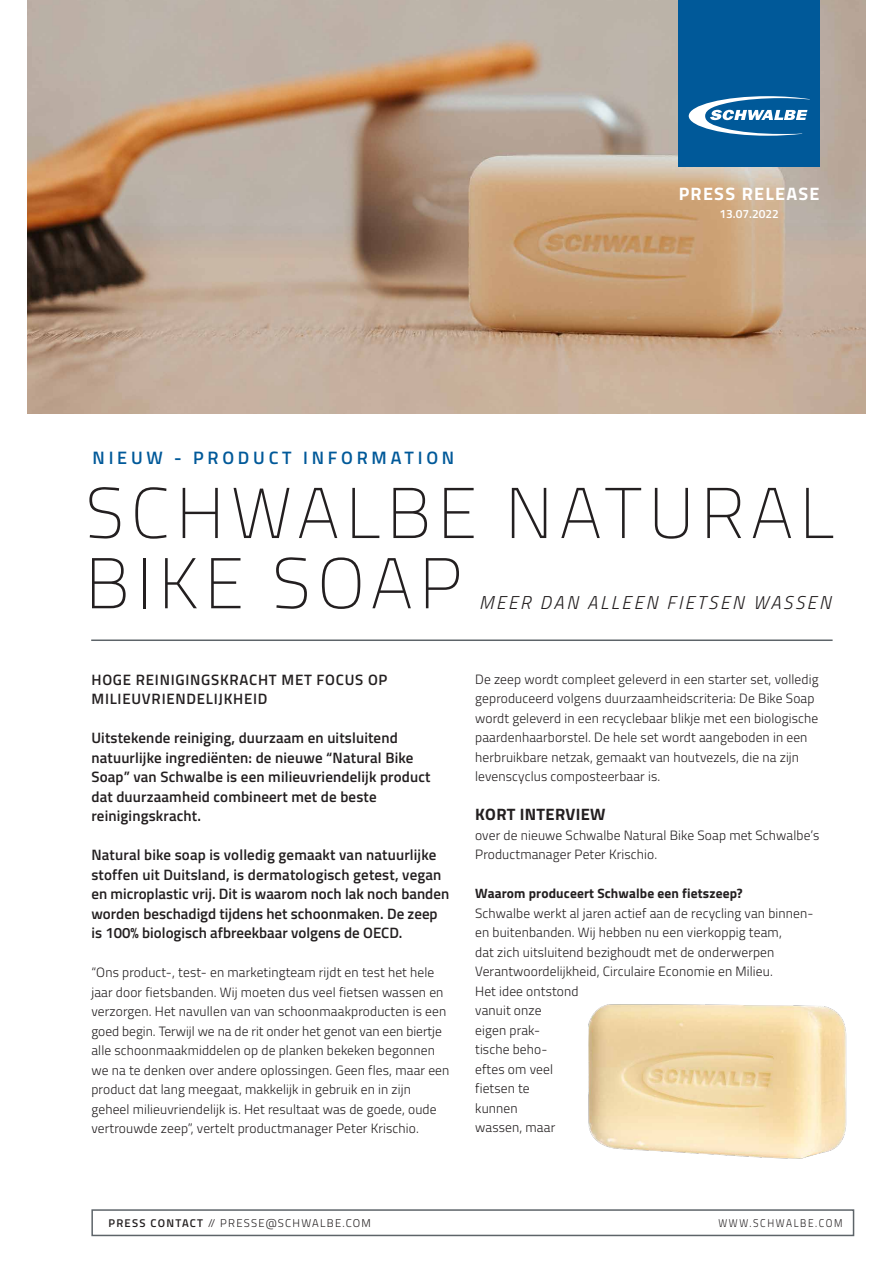
<style>
.page{position:relative;width:893px;height:1263px;background:#fff}
.page>*{position:absolute;margin:0;border:0;box-sizing:border-box;transform-origin:0 0}
.t1{font:100 71.7px/70.2px "Titillium";letter-spacing:.09em;color:#231f20}
.t2{font:italic 300 18.6px "Titillium";letter-spacing:.14em;color:#231f20}
.t3{font:600 18px "Titillium";letter-spacing:.21em;color:#005999}
.t4{font:700 18px "Titillium";letter-spacing:.07em;color:#fff}
.t5{font:700 16.5px "Titillium";letter-spacing:.02em;color:#231f20}
.t6{font:600 15px/19.5px "Titillium";letter-spacing:.01em;color:#231f20}
.t7{font:600 15px/19.5px "Titillium";letter-spacing:.05em;color:#231f20}
.t8{font:300 13.5px/19.5px "Titillium";letter-spacing:.01em;color:#231f20}
.t9{font:700 13.5px "Titillium";letter-spacing:.01em;color:#231f20}
.t10{font:600 12px "Titillium";color:#fff}
.t11{font:300 11.25px "Titillium";letter-spacing:.11em;color:#231f20}
.t12{font:300 11.25px "Titillium";letter-spacing:.16em;color:#231f20;scale:.9 1}
.s1{font-weight:600}
</style>
<div class="page">
<img style="left:28px;top:0;width:837px;height:414px">
<hr style="left:91px;top:639px;width:742px;height:2px;background:#5d6469">
<div style="left:678px;top:0;width:142px;height:167px;background:#005999"></div>
<svg style="left:689px;top:96px;width:121px;height:40px"></svg>
<img style="left:588px;top:1004px;width:259px;height:155px">
<div style="left:91px;top:1209px;width:763px;height:27px;background:#fff;border:2px solid #5d6469"></div>
<h3 class="t3" style="left:93px;top:444px;width:363px">NIEUW - PRODUCT INFORMATION</h3>
<h3 class="t4" style="left:679px;top:180px;width:142px">PRESS RELEASE</h3>
<p class="t10" style="left:719px;top:205px;width:61px">13.07.2022</p>
<h1 class="t1" style="left:85px;top:474px;width:750px">SCHWALBE NATURAL<br>BIKE SOAP</h1>
<h2 class="t2" style="left:479px;top:589px;width:353px">MEER DAN ALLEEN FIETSEN WASSEN</h2>
<p class="t7" style="left:91px;top:669px;width:297px">HOGE REINIGINGSKRACHT MET FOCUS OP<br>MILIEUVRIENDELIJKHEID</p>
<p class="t6" style="left:91px;top:727px;width:341px">Uitstekende reiniging, duurzaam en uitsluitend natuurlijke ingrediënten: de nieuwe “Natural Bike Soap” van Schwalbe is een milieuvriendelijk product dat duurzaamheid combineert met de beste reinigingskracht.</p>
<p class="t6" style="left:91px;top:844px;width:359px">Natural bike soap is volledig gemaakt van natuurlijke stoffen uit Duitsland, is dermatologisch getest, vegan en microplastic vrij. Dit is waarom noch lak noch banden worden beschadigd tijdens het schoonmaken. De zeep is 100% biologisch afbreekbaar volgens de OECD.</p>
<p class="t8" style="left:91px;top:962px;width:359px">“Ons product-, test- en marketingteam rijdt en test het hele jaar door fietsbanden. Wij moeten dus veel fietsen wassen en verzorgen. Het navullen van van schoonmaakproducten is een goed begin. Terwijl we na de rit onder het genot van een biertje alle schoonmaakmiddelen op de planken bekeken begonnen we na te denken over andere oplossingen. Geen fles, maar een product dat lang meegaat, makkelijk in gebruik en in zijn geheel milieuvriendelijk is. Het resultaat was de goede, oude vertrouwde zeep”, vertelt productmanager Peter Krischio.</p>
<p class="t8" style="left:475px;top:668px;width:345px">De zeep wordt compleet geleverd in een starter set, volledig geproduceerd volgens duurzaamheidscriteria: De Bike Soap wordt geleverd in een recyclebaar blikje met een biologische paardenhaarborstel. De hele set wordt aangeboden in een herbruikbare netzak, gemaakt van houtvezels, die na zijn levenscyclus composteerbaar is.</p>
<p class="t5" style="left:475px;top:802px;width:132px">KORT INTERVIEW</p>
<p class="t8" style="left:475px;top:824px;width:346px">over de nieuwe Schwalbe Natural Bike Soap met Schwalbe’s<br>Productmanager Peter Krischio.</p>
<p class="t9" style="left:475px;top:883px;width:269px">Waarom produceert Schwalbe een fietszeep?</p>
<p class="t8" style="left:475px;top:902px;width:340px">Schwalbe werkt al jaren actief aan de recycling van binnen&shy;en buitenbanden. Wij hebben nu een vierkoppig team,<br>dat zich uitsluitend bezighoudt met de onderwerpen<br>Verantwoordelijkheid, Circulaire Economie en Milieu.<br>Het idee ontstond<br>vanuit onze<br>eigen prak-<br>tische beho-<br>eftes om veel<br>fietsen te<br>kunnen<br>wassen, maar</p>
<p class="t11" style="left:108px;top:1215px;width:264px"><span class="s1">PRESS CONTACT</span> // PRESSE@SCHWALBE.COM</p>
<p class="t12" style="left:718px;top:1215px;width:139px">WWW.SCHWALBE.COM</p>
</div>
